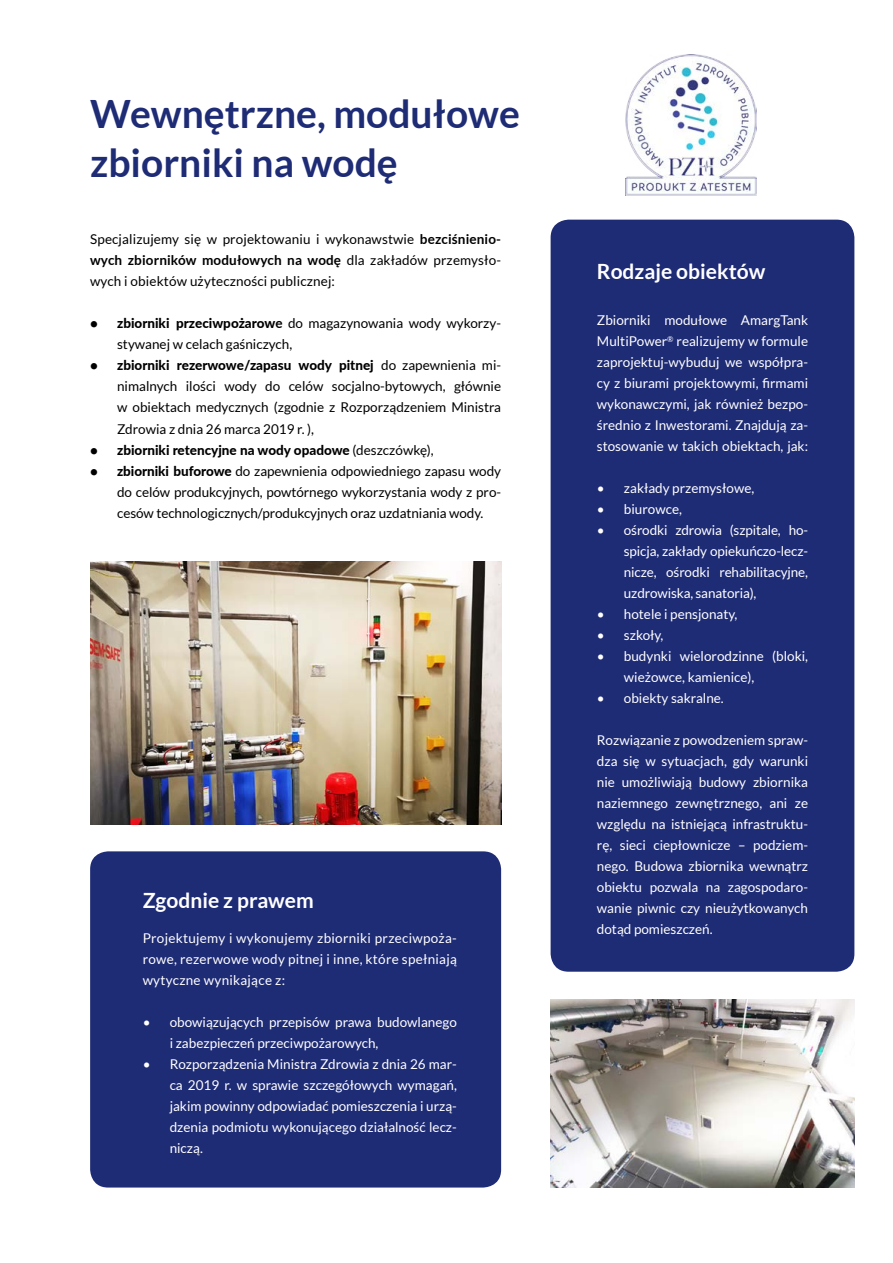
<style>
.page{position:relative;width:893px;height:1263px;background:#fff}
.page>*{position:absolute;margin:0;border:0;box-sizing:border-box;transform-origin:0 0}
.t1{font:700 39px/49.5px "Lato";color:#1e2b75}
.t2{font:700 21px "Lato";color:#fff}
.t3{font:13.5px/21px "Lato";color:#fff;text-align:justify}
.t4{font:13.5px/21px "Lato";color:#000;text-align:justify}
.t5{font:800 13.5px "Lato";color:#000}
.s1{font-weight:700}
.s2{font-weight:800}
.s3{font-weight:400}
</style>
<div class="page">
<img style="left:500px;top:112px;width:355px;height:798px">
<div style="left:90px;top:851px;width:411px;height:336px;background:#1e2b75;border-radius:18px"></div>
<div style="left:551px;top:220px;width:303px;height:752px;background:#1e2b75;border-radius:18px"></div>
<img style="left:90px;top:561px;width:411px;height:263px">
<img style="left:551px;top:999px;width:303px;height:188px">
<img style="left:626px;top:54px;width:131px;height:142px">
<h1 class="t1" style="left:90px;top:88px;width:431px">Wewnętrzne, modułowe zbiorniki na wodę</h1>
<p class="t4" style="left:90px;top:229px;width:412px">Specjalizujemy się w projektowaniu i wykonawstwie <span class="s1">bezciśnienio&shy;wych zbiorników modułowych na wodę</span> dla zakładów przemysło&shy;wych i obiektów użyteczności publicznej:</p>
<p class="t4" style="left:117px;top:313px;width:385px;text-indent:-27px"><span class="s2">• zbiorniki przeciwpożarow</span><span class="s1">e</span> do magazynowania wody wykorzy&shy;stywanej w celach gaśniczych,</p>
<p class="t4" style="left:117px;top:355px;width:385px;text-indent:-27px"><span class="s2">• zbiorniki rezerwowe/zapasu wody pitnej</span> do zapewnienia mi&shy;nimalnych ilości wody do celów socjalno-bytowych, głównie w obiektach medycznych (zgodnie z Rozporządzeniem Ministra Zdrowia z dnia 26 marca 2019 r. ),</p>
<p class="t5" style="left:90px;top:440px;width:345px">• zbiorniki retencyjne na wody opadowe <span class="s3">(deszczówkę),</span></p>
<p class="t4" style="left:117px;top:460px;width:385px;text-indent:-27px"><span class="s2">• zbiorniki buforowe</span> do zapewnienia odpowiedniego zapasu wody do celów produkcyjnych, powtórnego wykorzystania wody z pro&shy;cesów technologicznych/produkcyjnych oraz uzdatniania wody.</p>
<h2 class="t2" style="left:143px;top:888px;width:173px">Zgodnie z prawem</h2>
<p class="t3" style="left:143px;top:927px;width:316px">Projektujemy i wykonujemy zbiorniki przeciwpoża&shy;rowe, rezerwowe wody pitnej i inne, które spełniają wytyczne wynikające z:</p>
<p class="t3" style="left:170px;top:1011px;width:289px;text-indent:-27px">• obowiązujących przepisów prawa budowlanego i zabezpieczeń przeciwpożarowych,</p>
<p class="t3" style="left:170px;top:1054px;width:289px;text-indent:-27px">• Rozporządzenia Ministra Zdrowia z dnia 26 mar&shy;ca 2019 r. w sprawie szczegółowych wymagań, jakim powinny odpowiadać pomieszczenia i urzą&shy;dzenia podmiotu wykonującego działalność lecz&shy;niczą.</p>
<h2 class="t2" style="left:597px;top:259px;width:170px">Rodzaje obiektów</h2>
<p class="t3" style="left:597px;top:310px;width:213px">Zbiorniki modułowe AmargTank MultiPower<sup>®</sup> realizujemy w formule zaprojektuj-wybuduj we współpra&shy;cy z biurami projektowymi, firmami wykonawczymi, jak również bezpo&shy;średnio z Inwestorami. Znajdują za&shy;stosowanie w takich obiektach, jak:</p>
<p class="t3" style="left:597px;top:478px;width:159px">• zakłady przemysłowe,</p>
<p class="t3" style="left:597px;top:499px;width:87px">• biurowce,</p>
<p class="t3" style="left:624px;top:520px;width:186px;text-indent:-27px">• ośrodki zdrowia (szpitale, ho&shy;spicja, zakłady opiekuńczo-lecz&shy;nicze, ośrodki rehabilitacyjne, uzdrowiska, sanatoria),</p>
<p class="t3" style="left:597px;top:604px;width:142px">• hotele i pensjonaty,</p>
<p class="t3" style="left:597px;top:625px;width:68px">• szkoły,</p>
<p class="t3" style="left:624px;top:646px;width:186px;text-indent:-27px">• budynki wielorodzinne (bloki, wieżowce, kamienice),</p>
<p class="t3" style="left:597px;top:688px;width:128px">• obiekty sakralne.</p>
<p class="t3" style="left:597px;top:730px;width:213px">Rozwiązanie z powodzeniem spraw&shy;dza się w sytuacjach, gdy warunki nie umożliwiają budowy zbiornika naziemnego zewnętrznego, ani ze względu na istniejącą infrastruktu&shy;rę, sieci ciepłownicze – podziem&shy;nego. Budowa zbiornika wewnątrz obiektu pozwala na zagospodaro&shy;wanie piwnic czy nieużytkowanych dotąd pomieszczeń.</p>
</div>
